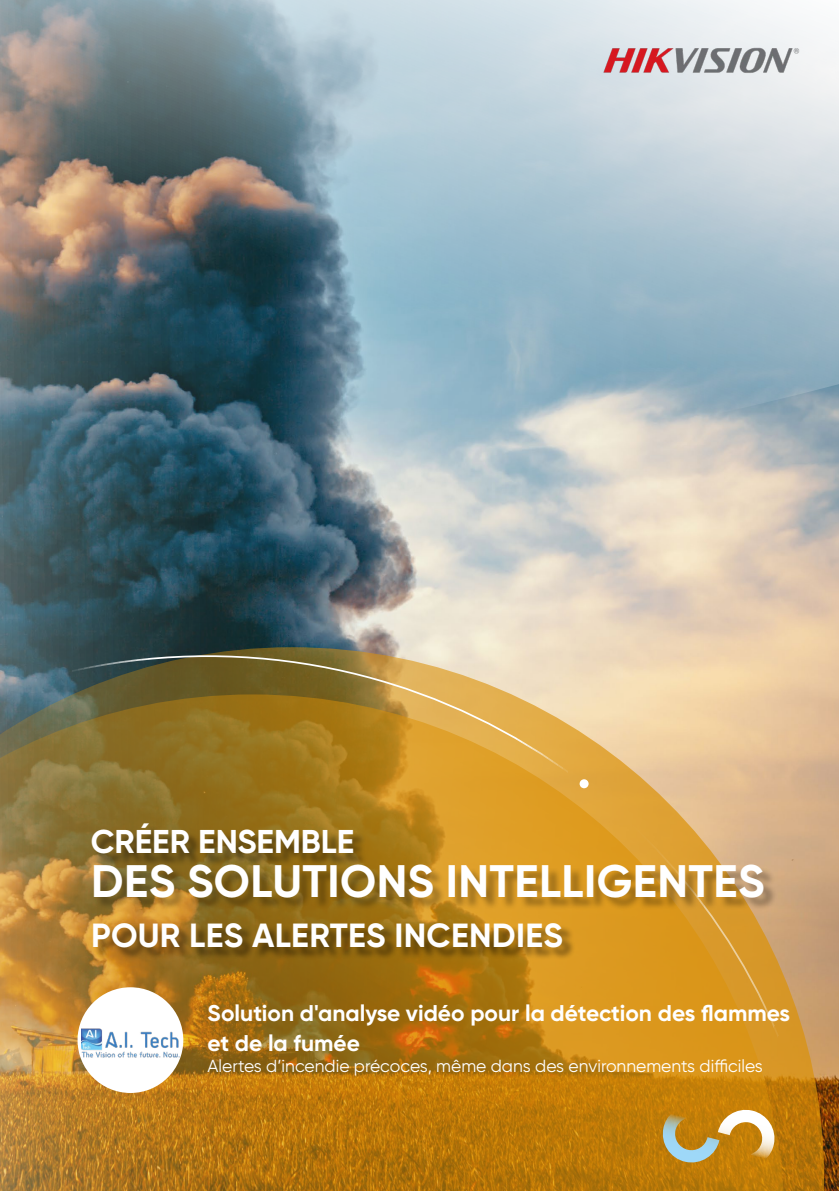
<style>
.page{position:relative;width:839px;height:1191px;background:#fff}
.page>*{position:absolute;margin:0;border:0;box-sizing:border-box;transform-origin:0 0}
.t1{font:700 45.5px "Gilroy";letter-spacing:.01em;color:#fff}
.t2{font:700 33.43px "Gilroy";letter-spacing:.01em;color:#fff}
.t3{font:700 32.9px "Gilroy";color:#fff}
.t4{font:700 22.75px/29.8px "Gilroy";color:#fff}
.t5{font:17.5px "Gilroy";color:#fff}
</style>
<div class="page">
<img style="left:0;top:499px;width:838px;height:692px">
<img style="left:0;top:655px;width:826px;height:536px">
<div style="left:95px;top:925px;width:481px;height:35px;background:#000;opacity:.45"></div>
<div style="left:95px;top:866px;width:682px;height:44px;background:#000;opacity:.3"></div>
<div style="left:94px;top:825px;width:272px;height:42px;background:#000;opacity:.45"></div>
<img style="left:0;top:0;width:838px;height:499px">
<div style="left:77px;top:987px;width:106px;height:106px;background:#fff;border-radius:50%"></div>
<div style="left:579px;top:779px;width:9px;height:9px;background:#fff;border-radius:50%"></div>
<svg style="left:659px;top:1097px;width:118px;height:78px;background:#c4943b"></svg>
<img style="left:81px;top:1028px;width:99px;height:30px">
<img style="left:597px;top:38px;width:207px;height:42px">
<h3 class="t3" style="left:91px;top:821px;width:265px">CRÉER ENSEMBLE</h3>
<h1 class="t1" style="left:91px;top:852px;width:675px">DES SOLUTIONS INTELLIGENTES</h1>
<h2 class="t2" style="left:91px;top:914px;width:473px">POUR LES ALERTES INCENDIES</h2>
<h3 class="t4" style="left:207px;top:998px;width:584px">Solution d'analyse vidéo pour la détection des flammes et de la fumée</h3>
<p class="t5" style="left:207px;top:1055px;width:556px">Alertes d’incendie précoces, même dans des environnements difficiles</p>
</div>
